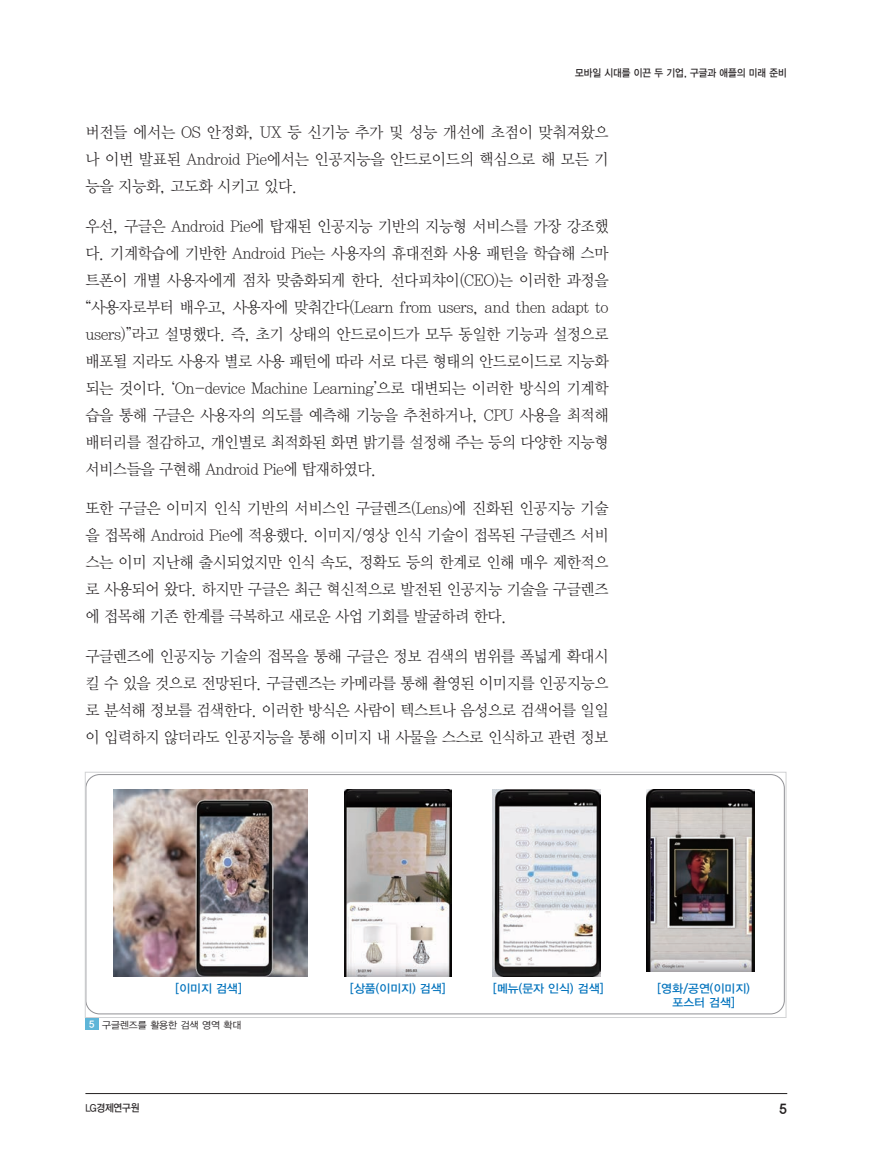
<style>
.page{position:relative;width:872px;height:1157px;background:#fff}
.page>*{position:absolute;margin:0;border:0;box-sizing:border-box;transform-origin:0 0}
._3__본문1{font:15.9px/27px "YDVY Mj O12";letter-spacing:-.03em;color:#231f20;text-align:justify;scale:.95 1}
.t1{font:13.5px "YDV Yhead M";color:#231f20}
.t2{font:11.7px/14.1px "YDVYGO13";color:#0072bc;text-align:center}
.t3{font:10.5px "YDVYGO13";color:#231f20;scale:.9 1}
.사진_설명{font:9.75px "YDVYGO12";color:#231f20}
.t4{font:9.75px "YDVYGO14";color:#fff}
</style>
<div class="page">
<hr style="left:85px;top:1093px;width:702px;height:1px;background:#231f20">
<div style="left:86px;top:774px;width:698px;height:240px;border:1px solid #919195;border-radius:14px"></div>
<img style="left:492px;top:789px;width:108px;height:187px">
<img style="left:344px;top:789px;width:108px;height:187px">
<img style="left:646px;top:789px;width:108px;height:182px">
<img style="left:114px;top:789px;width:194px;height:187px">
<div style="left:85px;top:772px;width:701px;height:245px;border:1px solid #d1d2d4"></div>
<div style="left:85px;top:1017px;width:14px;height:12px;background:#5eb5d8"></div>
<p class="t3" style="left:575px;top:66px;width:237px">모바일 시대를 이끈 두 기업, 구글과 애플의 미래 준비</p>
<p class="_3__본문1" style="left:85px;top:118px;width:552px">버전들 에서는 OS 안정화, UX 등 신기능 추가 및 성능 개선에 초점이 맞춰져왔으 나 이번 발표된 Android Pie에서는 인공지능을 안드로이드의 핵심으로 해 모든 기 능을 지능화, 고도화 시키고 있다.</p>
<p class="_3__본문1" style="left:85px;top:211px;width:552px">우선, 구글은 Android Pie에 탑재된 인공지능 기반의 지능형 서비스를 가장 강조했 다. 기계학습에 기반한 Android Pie는 사용자의 휴대전화 사용 패턴을 학습해 스마 트폰이 개별 사용자에게 점차 맞춤화되게 한다. 선다피챠이(CEO)는 이러한 과정을 “사용자로부터 배우고, 사용자에 맞춰간다(Learn from users, and then adapt to users)”라고 설명했다. 즉, 초기 상태의 안드로이드가 모두 동일한 기능과 설정으로 배포될 지라도 사용자 별로 사용 패턴에 따라 서로 다른 형태의 안드로이드로 지능화 되는 것이다. ‘On-device Machine Learning’으로 대변되는 이러한 방식의 기계학 습을 통해 구글은 사용자의 의도를 예측해 기능을 추천하거나, CPU 사용을 최적해 배터리를 절감하고, 개인별로 최적화된 화면 밝기를 설정해 주는 등의 다양한 지능형 서비스들을 구현해 Android Pie에 탑재하였다.</p>
<p class="_3__본문1" style="left:85px;top:494px;width:552px">또한 구글은 이미지 인식 기반의 서비스인 구글렌즈(Lens)에 진화된 인공지능 기술 을 접목해 Android Pie에 적용했다. 이미지/영상 인식 기술이 접목된 구글렌즈 서비 스는 이미 지난해 출시되었지만 인식 속도, 정확도 등의 한계로 인해 매우 제한적으 로 사용되어 왔다. 하지만 구글은 최근 혁신적으로 발전된 인공지능 기술을 구글렌즈 에 접목해 기존 한계를 극복하고 새로운 사업 기회를 발굴하려 한다.</p>
<p class="_3__본문1" style="left:85px;top:642px;width:552px">구글렌즈에 인공지능 기술의 접목을 통해 구글은 정보 검색의 범위를 폭넓게 확대시 킬 수 있을 것으로 전망된다. 구글렌즈는 카메라를 통해 촬영된 이미지를 인공지능으 로 분석해 정보를 검색한다. 이러한 방식은 사람이 텍스트나 음성으로 검색어를 일일 이 입력하지 않더라도 인공지능을 통해 이미지 내 사물을 스스로 인식하고 관련 정보</p>
<p class="t2" style="left:175px;top:980px;width:68px">[이미지 검색]</p>
<p class="t2" style="left:350px;top:980px;width:97px">[상품(이미지) 검색]</p>
<p class="t2" style="left:493px;top:980px;width:112px">[메뉴(문자 인식) 검색]</p>
<p class="t2" style="left:657px;top:980px;width:94px">[영화/공연(이미지) 포스터 검색]</p>
<p class="t4" style="left:89px;top:1017px;width:7px">5</p>
<p class="사진_설명" style="left:102px;top:1018px;width:141px">구글렌즈를 활용한 검색 영역 확대</p>
<p class="t3" style="left:85px;top:1101px;width:61px">LG경제연구원</p>
<p class="t1" style="left:779px;top:1102px;width:9px">5</p>
</div>
